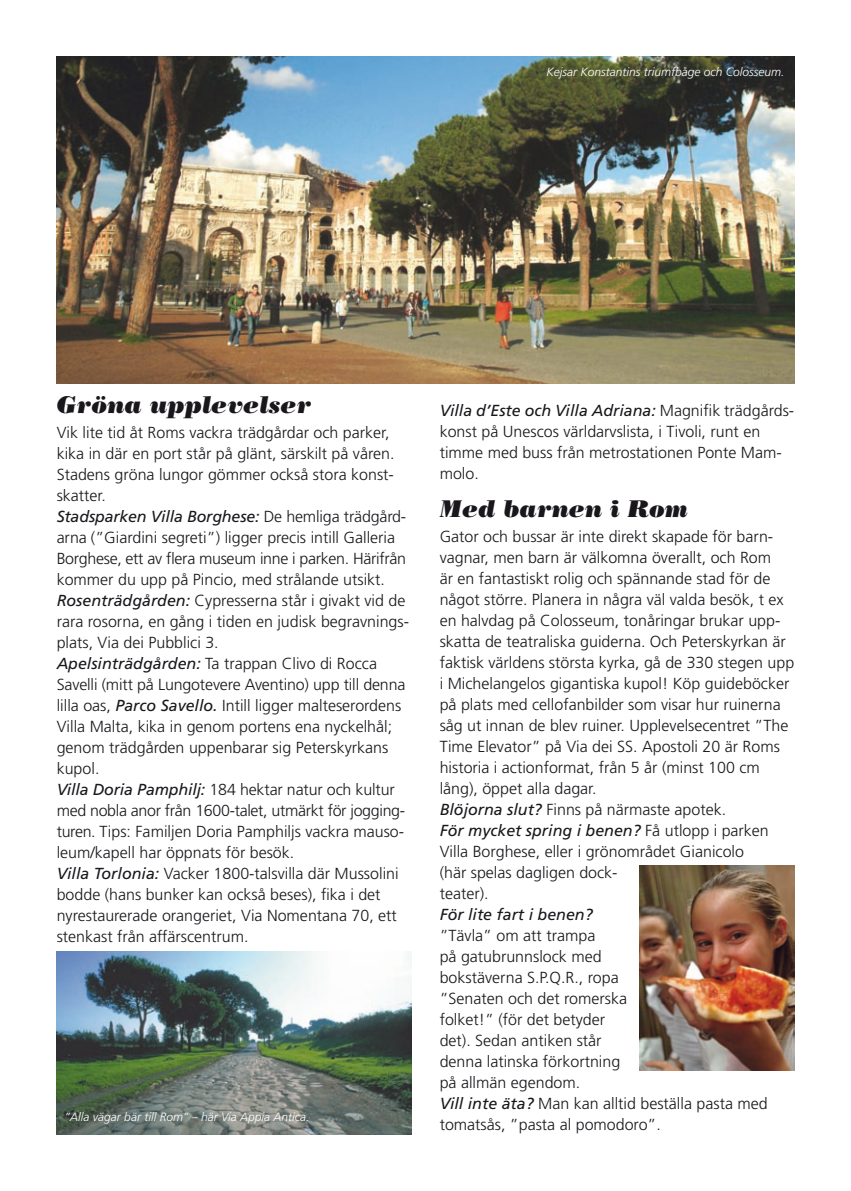
<style>
.page{position:relative;width:851px;height:1191px;background:#fff}
.page>*{position:absolute;margin:0;border:0;box-sizing:border-box;transform-origin:0 0}
.t1{font:italic 24px "Bodoni Poster";color:#1a171c}
.t2{font:300 16px/21px "Frutiger";color:#1a171c}
.t3{font:italic 16px "Frutiger";color:#1a171c}
.t4{font:italic 300 12px "Frutiger";color:#fff}
.s1{font-weight:400;font-style:italic}
</style>
<div class="page">
<img style="left:57px;top:57px;width:737px;height:326px">
<img style="left:639px;top:865px;width:155px;height:205px">
<img style="left:57px;top:951px;width:354px;height:183px">
<p class="t4" style="left:546px;top:65px;width:240px">Kejsar Konstantins triumfbåge och Colosseum.</p>
<h1 class="t1" style="left:57px;top:390px;width:256px">Gröna upplevelser</h1>
<p class="t2" style="left:57px;top:422px;width:354px">Vik lite tid åt Roms vackra trädgårdar och parker, kika in där en port står på glänt, särskilt på våren.<br>Stadens gröna lungor gömmer också stora konst&shy;skatter.<br><span class="s1">Stadsparken Villa Borghese:</span> De hemliga trädgård&shy;arna (”Giardini segreti”) ligger precis intill Galleria Borghese, ett av flera museum inne i parken. Härifrån kommer du upp på Pincio, med strålande utsikt.<br><span class="s1">Rosenträdgården:</span> Cypresserna står i givakt vid de rara rosorna, en gång i tiden en judisk begravnings&shy;plats, Via dei Pubblici 3.<br><span class="s1">Apelsinträdgården:</span> Ta trappan Clivo di Rocca Savelli (mitt på Lungotevere Aventino) upp till denna lilla oas, <span class="s1">Parco Savello.</span> Intill ligger malteserordens Villa Malta, kika in genom portens ena nyckelhål; genom trädgården uppenbarar sig Peterskyrkans kupol.<br><span class="s1">Villa Doria Pamphilj:</span> 184 hektar natur och kultur med nobla anor från 1600-talet, utmärkt för jogging&shy;turen. Tips: Familjen Doria Pamphiljs vackra mauso&shy;leum/kapell har öppnats för besök.<br><span class="s1">Villa Torlonia:</span> Vacker 1800-talsvilla där Mussolini bodde (hans bunker kan också beses), fika i det nyrestaurerade orangeriet, Via Nomentana 70, ett stenkast från affärscentrum.</p>
<p class="t4" style="left:65px;top:1110px;width:246px">”Alla vägar bär till Rom” – här Via Appia Antica.</p>
<p class="t2" style="left:439px;top:400px;width:356px"><span class="s1">Villa d’Este och Villa Adriana:</span> Magnifik trädgårds&shy;konst på Unescos världarvslista, i Tivoli, runt en timme med buss från metrostationen Ponte Mam&shy;molo.</p>
<h1 class="t1" style="left:439px;top:494px;width:249px">Med barnen i Rom</h1>
<p class="t2" style="left:439px;top:526px;width:356px">Gator och bussar är inte direkt skapade för barn&shy;vagnar, men barn är välkomna överallt, och Rom<br>är en fantastiskt rolig och spännande stad för de något större. Planera in några väl valda besök, t ex en halvdag på Colosseum, tonåringar brukar upp&shy;skatta de teatraliska guiderna. Och Peterskyrkan är faktisk världens största kyrka, gå de 330 stegen upp i Michelangelos gigantiska kupol! Köp guideböcker på plats med cellofanbilder som visar hur ruinerna såg ut innan de blev ruiner. Upplevelsecentret ”The Time Elevator” på Via dei SS. Apostoli 20 är Roms historia i actionformat, från 5 år (minst 100 cm lång), öppet alla dagar.<br><span class="s1">Blöjorna slut?</span> Finns på närmaste apotek.<br><span class="s1">För mycket spring i benen?</span> Få utlopp i parken Villa Borghese, eller i grönområdet Gianicolo<br>(här spelas dagligen dock-<br>teater).</p>
<p class="t3" style="left:439px;top:905px;width:154px">För lite fart i benen?</p>
<p class="t2" style="left:439px;top:925px;width:329px">”Tävla” om att trampa<br>på gatubrunnslock med<br>bokstäverna S.P.Q.R., ropa<br>”Senaten och det romerska<br>folket!” (för det betyder<br>det). Sedan antiken står<br>denna latinska förkortning<br>på allmän egendom.<br><span class="s1">Vill inte äta?</span> Man kan alltid beställa pasta med tomatsås, ”pasta al pomodoro”.</p>
</div>
